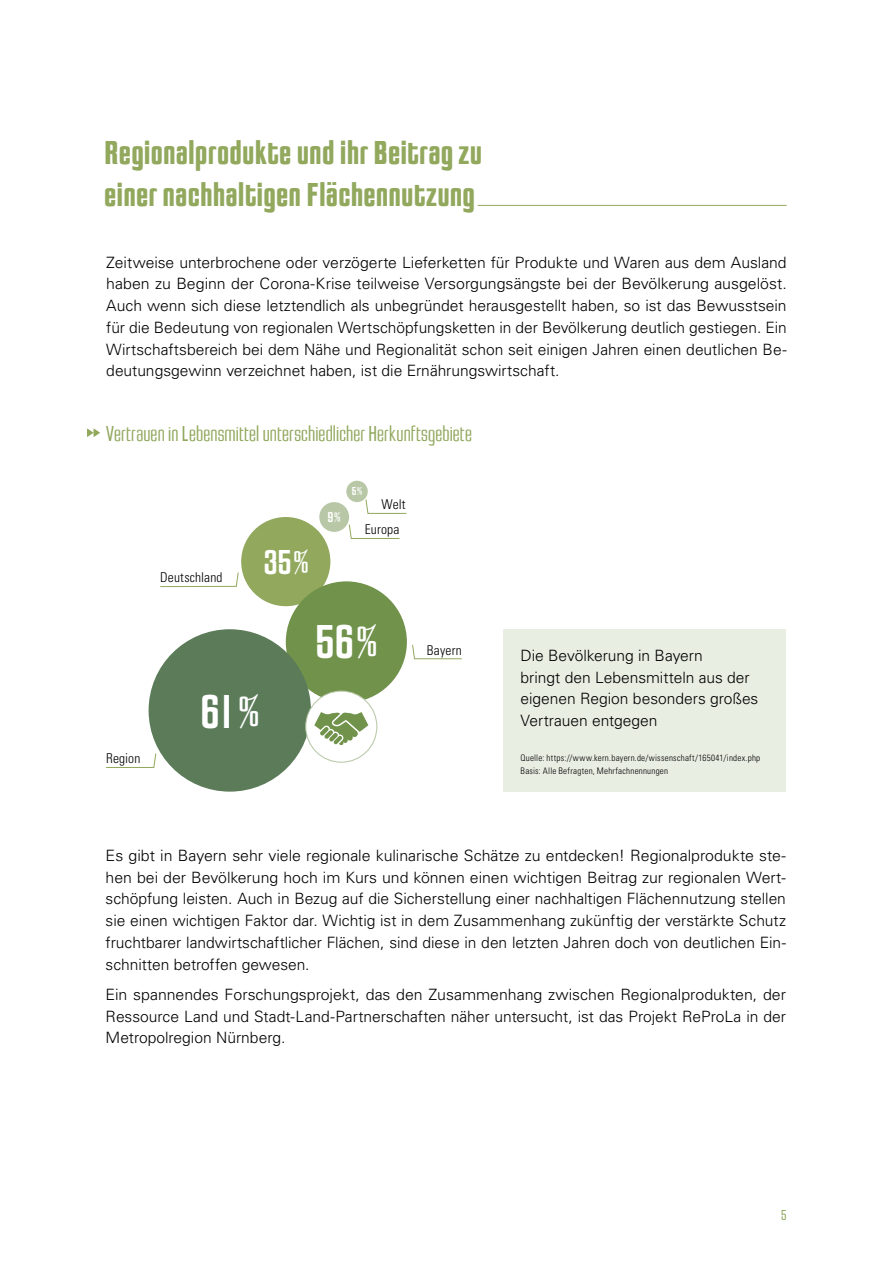
<style>
.page{position:relative;width:893px;height:1263px;background:#fff}
.page>*{position:absolute;margin:0;border:0;box-sizing:border-box;transform-origin:0 0}
.t1{font:49.5px "Jay Gothic URW";color:#fff}
.t2{font:36px "Jay Gothic URW";color:#fff}
.t3{font:700 34.5px/41.4px "Jay Gothic URW";letter-spacing:.005em;color:#91a85d}
.t4{font:300 22.5px "Jay Gothic URW";letter-spacing:.005em;color:#91a85d}
.t5{font:300 15.6px/21.8px "Univers LT";letter-spacing:-.005em;color:#000;text-align:justify}
.t6{font:15px "Jay Gothic URW";color:#fff}
.t7{font:300 15px "Jay Gothic URW";color:#91a85d}
.t8{font:300 condensed 13.5px "Univers LT";letter-spacing:.01em;color:#000}
.t9{font:12px "Jay Gothic URW";color:#fff}
.t10{font:300 condensed 9px/13.5px "Univers LT";letter-spacing:.025em;color:#000}
</style>
<div class="page">
<hr style="left:104px;top:205px;width:683px;height:1px;background:#91a85d">
<hr style="left:104px;top:203px;width:374px;height:3px;background:#fff">
<svg style="left:87px;top:429px;width:13px;height:8px"></svg>
<div style="left:241px;top:517px;width:89px;height:89px;background:#91a85d;border-radius:50%"></div>
<div style="left:286px;top:581px;width:121px;height:121px;background:#70924a;border-radius:50%"></div>
<div style="left:346px;top:481px;width:22px;height:21px;background:#b8c8a7;border-radius:50%"></div>
<div style="left:319px;top:502px;width:30px;height:30px;background:#b8c8a7;border-radius:50%"></div>
<div style="left:503px;top:629px;width:283px;height:162px;background:#e9eee3"></div>
<svg style="left:106px;top:753px;width:50px;height:15px"></svg>
<div style="left:149px;top:629px;width:162px;height:163px;background:#5b7b59;border-radius:50%"></div>
<div style="left:306px;top:691px;width:71px;height:71px;background:#fff;border-radius:50%"></div>
<div style="left:305px;top:690px;width:72px;height:73px;border:1px solid #b8c8a7;border-radius:50%"></div>
<svg style="left:412px;top:644px;width:50px;height:15px"></svg>
<svg style="left:160px;top:572px;width:79px;height:15px"></svg>
<svg style="left:349px;top:524px;width:51px;height:15px"></svg>
<svg style="left:365px;top:499px;width:42px;height:15px"></svg>
<svg style="left:314px;top:712px;width:54px;height:33px"></svg>
<h3 class="t3" style="left:104px;top:133px;width:380px">Regionalprodukte und ihr Beitrag zu einer nachhaltigen Flächennutzung</h3>
<p class="t5" style="left:106px;top:251px;width:682px">Zeitweise unterbrochene oder verzögerte Lieferketten für Produkte und Waren aus dem Ausland haben zu Beginn der Corona-Krise teilweise Versorgungsängste bei der Bevölkerung ausgelöst.<br>Auch wenn sich diese letztendlich als unbegründet herausgestellt haben, so ist das Bewusstsein für die Bedeutung von regionalen Wertschöpfungsketten in der Bevölkerung deutlich gestiegen. Ein Wirtschaftsbereich bei dem Nähe und Regionalität schon seit einigen Jahren einen deutlichen Be&shy;deutungsgewinn verzeichnet haben, ist die Ernährungswirtschaft.</p>
<h3 class="t4" style="left:106px;top:420px;width:367px">Vertrauen in Lebensmittel unterschiedlicher Herkunftsgebiete</h3>
<p class="t8" style="left:106px;top:750px;width:36px">Region</p>
<p class="t8" style="left:160px;top:569px;width:64px">Deutschland</p>
<h2 class="t2" style="left:263px;top:542px;width:47px">35%</h2>
<p class="t6" style="left:328px;top:509px;width:14px">9%</p>
<p class="t9" style="left:352px;top:485px;width:12px">5%</p>
<p class="t8" style="left:381px;top:496px;width:26px">Welt</p>
<p class="t8" style="left:365px;top:521px;width:36px">Europa</p>
<h1 class="t1" style="left:200px;top:684px;width:61px">61%</h1>
<h1 class="t1" style="left:315px;top:615px;width:64px">56%</h1>
<p class="t8" style="left:427px;top:642px;width:36px">Bayern</p>
<p class="t5" style="left:520px;top:644px;width:239px;text-align:left">Die Bevölkerung in Bayern<br>bringt den Lebensmitteln aus der eigenen Region besonders großes<br>Vertrauen entgegen</p>
<p class="t10" style="left:520px;top:751px;width:241px">Quelle: https://www.kern.bayern.de/wissenschaft/165041/index.php<br>Basis: Alle Befragten, Mehrfachnennungen</p>
<p class="t5" style="left:106px;top:844px;width:682px">Es gibt in Bayern sehr viele regionale kulinarische Schätze zu entdecken! Regionalprodukte ste&shy;hen bei der Bevölkerung hoch im Kurs und können einen wichtigen Beitrag zur regionalen Wert&shy;schöpfung leisten. Auch in Bezug auf die Sicherstellung einer nachhaltigen Flächennutzung stellen sie einen wichtigen Faktor dar. Wichtig ist in dem Zusammenhang zukünftig der verstärkte Schutz fruchtbarer landwirtschaftlicher Flächen, sind diese in den letzten Jahren doch von deutlichen Ein&shy;schnitten betroffen gewesen.</p>
<p class="t5" style="left:106px;top:983px;width:682px">Ein spannendes Forschungsprojekt, das den Zusammenhang zwischen Regionalprodukten, der Ressource Land und Stadt-Land-Partnerschaften näher untersucht, ist das Projekt ReProLa in der Metropolregion Nürnberg.</p>
<p class="t7" style="left:781px;top:1207px;width:7px">5</p>
</div>
